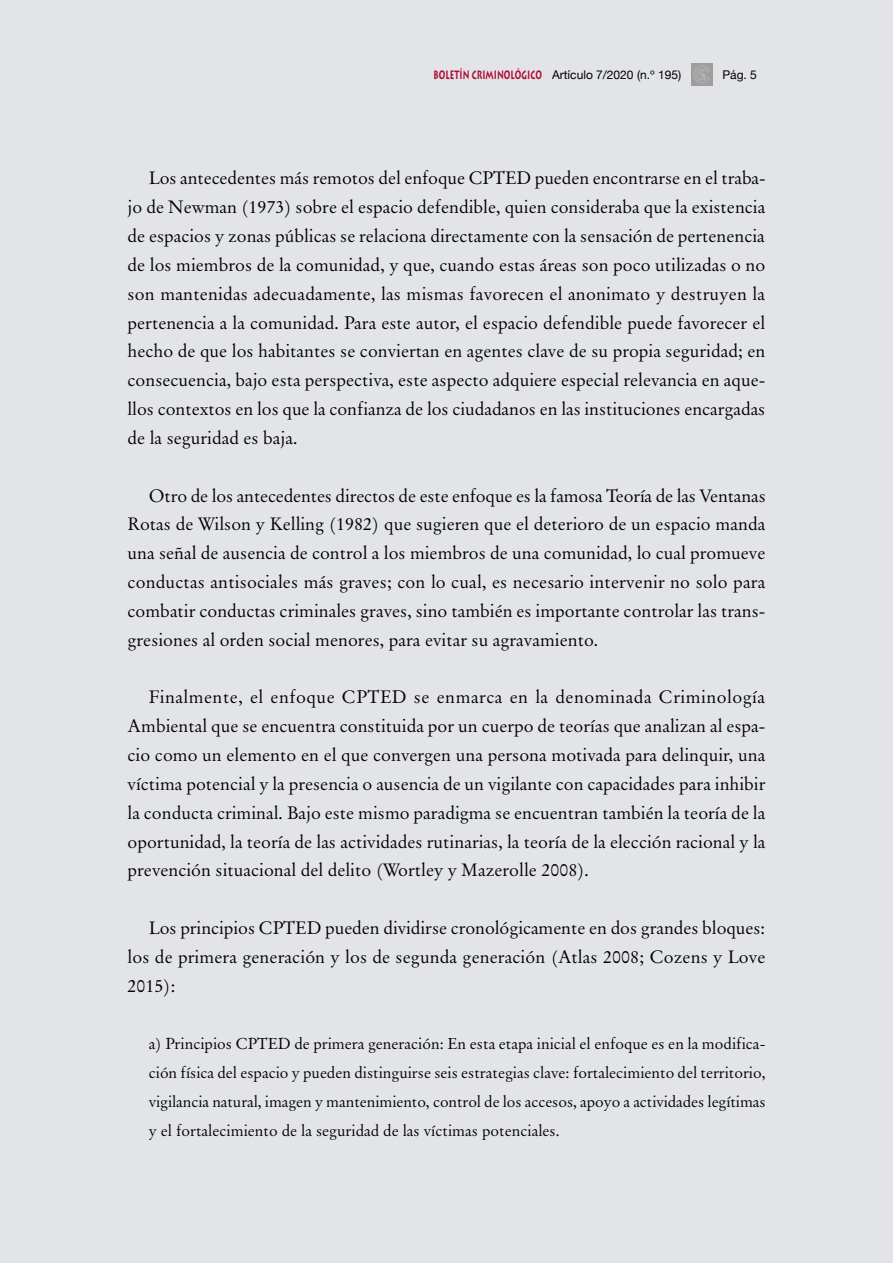
<style>
.page{position:relative;width:893px;height:1263px;background:#e3e4e8}
.page>*{position:absolute;margin:0;border:0;box-sizing:border-box;transform-origin:0 0}
.t1{font:18px/28.8px "Original Garamond BT";color:#000;text-align:justify}
.t2{font:15.75px/28.8px "Original Garamond BT";color:#000;text-align:justify}
.t3{font:12px "Helvetica Neue";color:#000}
.s1{font-family:"Lithos";font-weight:700;color:#ac0935}
</style>
<div class="page">
<img style="left:691px;top:64px;width:21px;height:21px">
<p class="t3" style="left:434px;top:68px;width:249px"><span class="s1">BOLETÍN CRIMINOLÓGICO</span> Artículo 7/2020 (n.º 195)</p>
<p class="t3" style="left:722px;top:68px;width:36px">Pág. 5</p>
<p class="t1" style="left:128px;top:164px;width:640px;text-indent:21px">Los antecedentes más remotos del enfoque CPTED pueden encontrarse en el traba&shy;jo de Newman (1973) sobre el espacio defendible, quien consideraba que la existencia de espacios y zonas públicas se relaciona directamente con la sensación de pertenencia de los miembros de la comunidad, y que, cuando estas áreas son poco utilizadas o no son mantenidas adecuadamente, las mismas favorecen el anonimato y destruyen la pertenencia a la comunidad. Para este autor, el espacio defendible puede favorecer el hecho de que los habitantes se conviertan en agentes clave de su propia seguridad; en consecuencia, bajo esta perspectiva, este aspecto adquiere especial relevancia en aque&shy;llos contextos en los que la confianza de los ciudadanos en las instituciones encargadas de la seguridad es baja.</p>
<p class="t1" style="left:128px;top:481px;width:640px;text-indent:21px">Otro de los antecedentes directos de este enfoque es la famosa Teoría de las Ventanas Rotas de Wilson y Kelling (1982) que sugieren que el deterioro de un espacio manda una señal de ausencia de control a los miembros de una comunidad, lo cual promueve conductas antisociales más graves; con lo cual, es necesario intervenir no solo para combatir conductas criminales graves, sino también es importante controlar las trans&shy;gresiones al orden social menores, para evitar su agravamiento.</p>
<p class="t1" style="left:128px;top:683px;width:639px;text-indent:21px">Finalmente, el enfoque CPTED se enmarca en la denominada Criminología Ambiental que se encuentra constituida por un cuerpo de teorías que analizan al espa&shy;cio como un elemento en el que convergen una persona motivada para delinquir, una víctima potencial y la presencia o ausencia de un vigilante con capacidades para inhibir la conducta criminal. Bajo este mismo paradigma se encuentran también la teoría de la oportunidad, la teoría de las actividades rutinarias, la teoría de la elección racional y la prevención situacional del delito (Wortley y Mazerolle 2008).</p>
<p class="t1" style="left:128px;top:913px;width:639px;text-indent:21px">Los principios CPTED pueden dividirse cronológicamente en dos grandes bloques: los de primera generación y los de segunda generación (Atlas 2008; Cozens y Love 2015):</p>
<p class="t2" style="left:149px;top:1029px;width:618px">a) Principios CPTED de primera generación: En esta etapa inicial el enfoque es en la modifica&shy;ción física del espacio y pueden distinguirse seis estrategias clave: fortalecimiento del territorio, vigilancia natural, imagen y mantenimiento, control de los accesos, apoyo a actividades legítimas y el fortalecimiento de la seguridad de las víctimas potenciales.</p>
</div>
